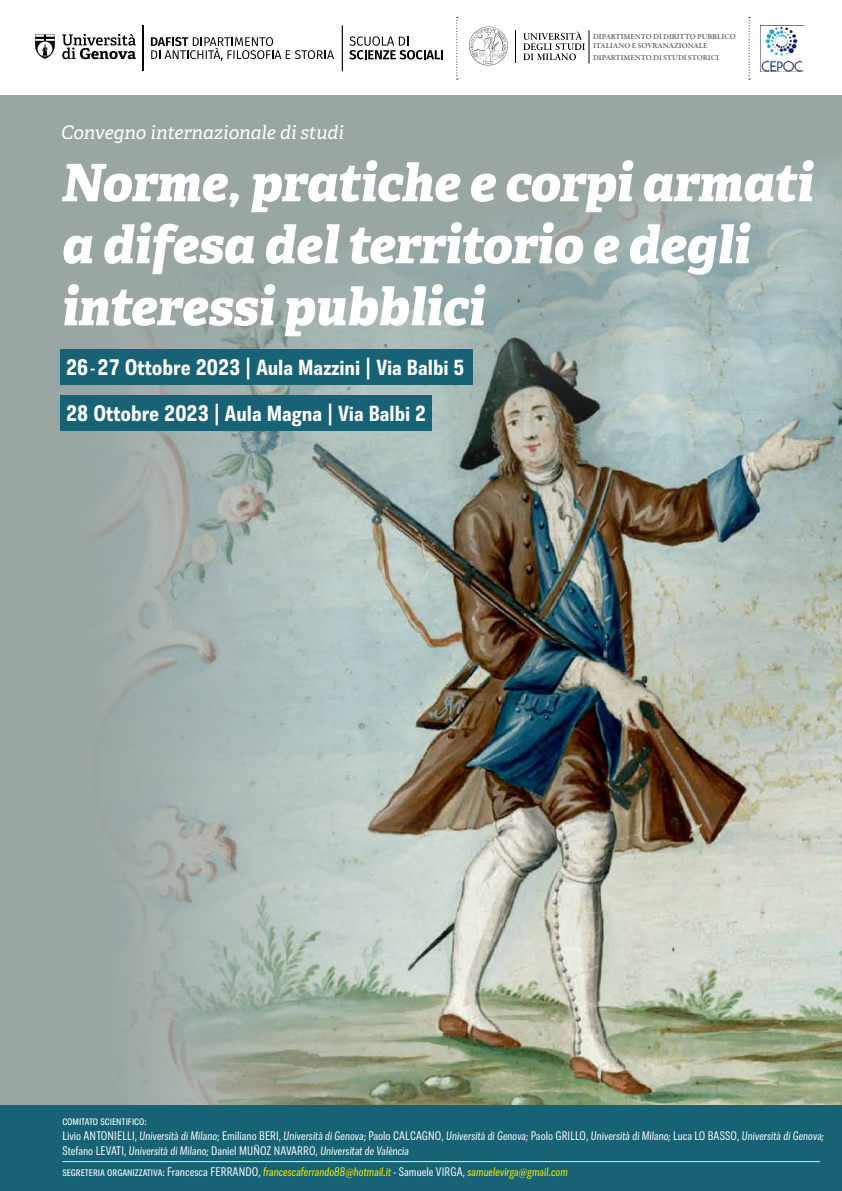
<style>
.page{position:relative;width:842px;height:1191px;background:#fff}
.page>*{position:absolute;margin:0;border:0;box-sizing:border-box;transform-origin:0 0}
.Paragrafo_base{font:italic 800 51.7px/62px "Adelle";letter-spacing:-.01em;color:#fff}
.Paragrafo_base-2{font:600 21.8px "Trilon Cond";color:#fff}
.Paragrafo_base-3{font:italic 18.6px "Adelle";color:#fff}
.Paragrafo_base-4{font:italic 300 12.4px/14.9px "Trilon Cond";color:#fff}
.Paragrafo_base-5{font:300 12.4px "Trilon Cond";color:#fff}
.t1{font:600 7.8px/9.3px "Garamond Premr Pro";letter-spacing:-.01em;color:#636362}
.s1{font-size:22.4px}
.s2{font-weight:400;font-size:22.4px}
.s3{font-style:normal}
.s4{font-style:italic;color:#ffed00}
.s5{font-style:italic}
</style>
<div class="page">
<img style="left:0;top:95px;width:842px;height:1011px">
<div style="left:0;top:1106px;width:842px;height:85px;background:#186276"></div>
<div style="left:60px;top:349px;width:413px;height:36px;background:#186276"></div>
<div style="left:60px;top:396px;width:372px;height:35px;background:#186276"></div>
<hr style="left:62px;top:1161px;width:758px;height:1px;background:#e9eae8">
<img style="left:760px;top:25px;width:43px;height:47px">
<hr style="left:143px;top:25px;width:1px;height:46px;background:#010202">
<svg style="left:62px;top:34px;width:74px;height:25px"></svg>
<svg style="left:35px;top:34px;width:20px;height:25px"></svg>
<svg style="left:151px;top:37px;width:183px;height:24px"></svg>
<svg style="left:349px;top:36px;width:94px;height:24px"></svg>
<hr style="left:342px;top:25px;width:1px;height:46px;background:#000">
<svg style="left:456px;top:17px;width:2px;height:63px"></svg>
<svg style="left:749px;top:17px;width:1px;height:63px"></svg>
<svg style="left:469px;top:27px;width:39px;height:39px"></svg>
<hr style="left:516px;top:30px;width:1px;height:33px;background:#020203">
<svg style="left:523px;top:31px;width:62px;height:29px"></svg>
<hr style="left:589px;top:30px;width:1px;height:33px;background:#000">
<p class="t1" style="left:593px;top:32px;width:144px">DIPARTIMENTO DI DIRITTO PUBBLICO<br>ITALIANO E SOVRANAZIONALE</p>
<p class="t1" style="left:593px;top:53px;width:127px">DIPARTIMENTO DI STUDI STORICI</p>
<p class="Paragrafo_base-3" style="left:61px;top:121px;width:284px">Convegno internazionale di studi</p>
<p class="Paragrafo_base" style="left:61px;top:152px;width:753px">Norme, pratiche e corpi armati a difesa del territorio e degli interessi pubblici</p>
<p class="Paragrafo_base-2" style="left:66px;top:353px;width:400px"><span class="s1">26</span><span class="s2">-</span><span class="s1">27 Ottobre 2023</span> | Aula Mazzini | Via Balbi 5</p>
<p class="Paragrafo_base-2" style="left:66px;top:399px;width:362px"><span class="s1">28 Ottobre 2023</span> | Aula Magna | Via Balbi 2</p>
<p class="Paragrafo_base-5" style="left:62px;top:1114px;width:86px">comitato scientifico:</p>
<p class="Paragrafo_base-4" style="left:62px;top:1128px;width:763px"><span class="s3">Livio ANTONIELLI,</span> Università di Milano<span class="s3">; Emiliano BERI,</span> Università di Genova<span class="s3">; Paolo CALCAGNO,</span> Università di Genova; <span class="s3">Paolo GRILLO,</span> Università di Milano; <span class="s3">Luca LO BASSO,</span> Università di Genova;<br><span class="s3">Stefano LEVATI,</span> Università di Milano; <span class="s3">Daniel MUÑOZ NAVARRO,</span> Universitat de València</p>
<p class="Paragrafo_base-5" style="left:62px;top:1164px;width:507px">segreteria organizzativa: Francesca FERRANDO, <span class="s4">francescaferrando88@hotmail.it</span> <span class="s5">-</span> Samuele VIRGA, <span class="s4">samuelevirga@gmail.com</span></p>
</div>
